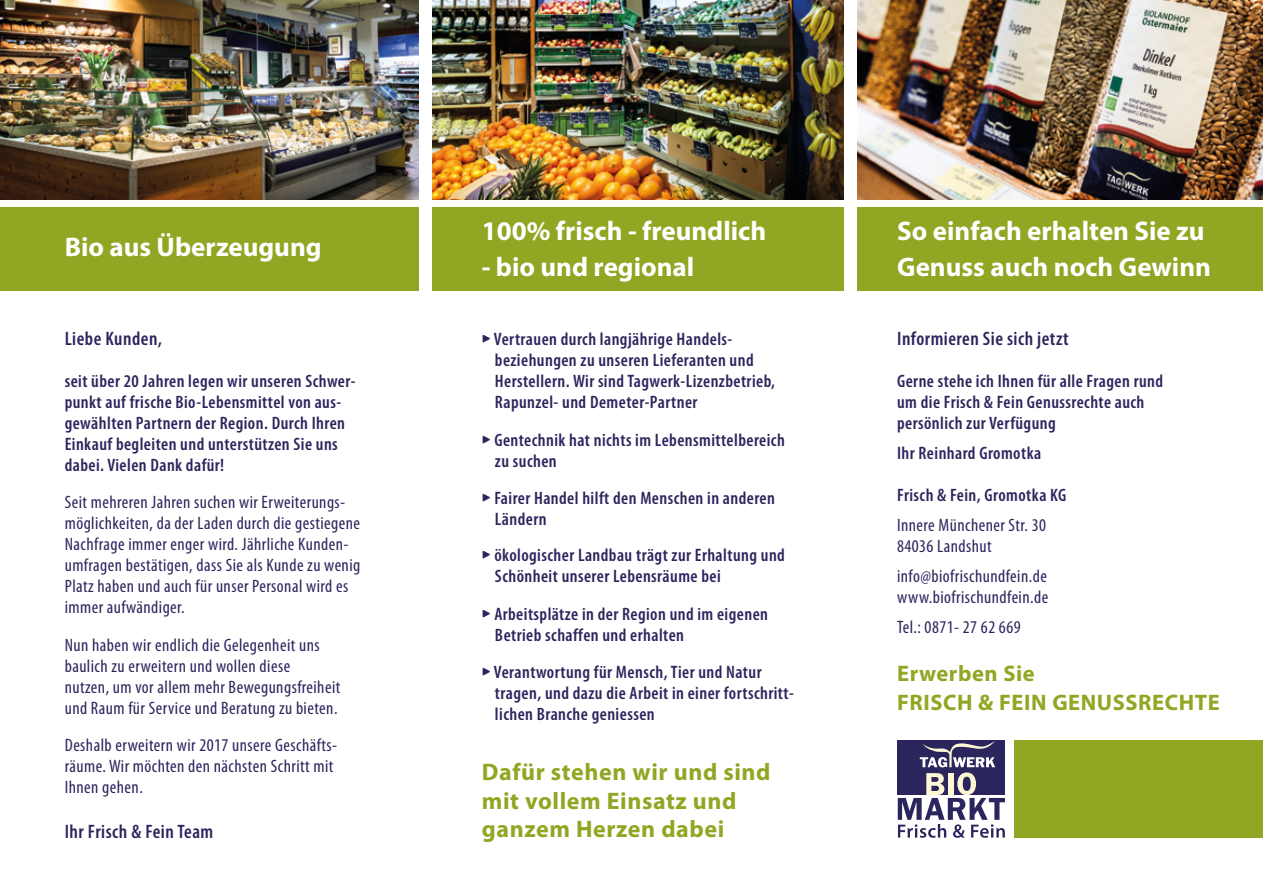
<style>
.page{position:relative;width:1263px;height:893px;background:#fff}
.page>*{position:absolute;margin:0;border:0;box-sizing:border-box;transform-origin:0 0}
.t1{font:700 27px/36px "Myriad Pro";color:#fff}
.t2{font:700 24px/28.5px "Myriad Pro";letter-spacing:.025em;color:#92a623}
.t3{font:700 22.5px/28.5px "Myriad Pro";letter-spacing:.025em;color:#92a623}
.t4{font:600 condensed 19.5px "Myriad Pro";letter-spacing:.025em;color:#2b255d}
.t5{font:600 condensed 18px/21px "Myriad Pro";letter-spacing:.025em;color:#2b255d}
.t6{font:condensed 18px/21px "Myriad Pro";letter-spacing:.025em;color:#2b255d}
.s1{font-family:"Info Text OT";font-stretch:normal}
</style>
<div class="page">
<img style="left:0;top:0;width:419px;height:200px">
<img style="left:432px;top:0;width:412px;height:200px">
<img style="left:857px;top:0;width:406px;height:200px">
<div style="left:0;top:205px;width:1263px;height:85px;background:#92a623"></div>
<div style="left:844px;top:0;width:12px;height:306px;background:#fff"></div>
<div style="left:419px;top:0;width:12px;height:298px;background:#fff"></div>
<div style="left:0;top:200px;width:1263px;height:6px;background:#fff"></div>
<svg style="left:898px;top:741px;width:107px;height:97px"></svg>
<div style="left:1014px;top:740px;width:249px;height:98px;background:#92a623"></div>
<h1 class="t1" style="left:65px;top:228px;width:258px">Bio aus Überzeugung</h1>
<p class="t4" style="left:65px;top:326px;width:99px">Liebe Kunden,</p>
<p class="t5" style="left:65px;top:370px;width:292px">seit über 20 Jahren legen wir unseren Schwer&shy;punkt auf frische Bio-Lebensmittel von aus&shy;gewählten Partnern der Region. Durch Ihren Einkauf begleiten und unterstützen Sie uns dabei. Vielen Dank dafür!</p>
<p class="t6" style="left:65px;top:491px;width:297px">Seit mehreren Jahren suchen wir Erweiterungs&shy;möglichkeiten, da der Laden durch die gestiegene Nachfrage immer enger wird. Jährliche Kunden&shy;umfragen bestätigen, dass Sie als Kunde zu wenig Platz haben und auch für unser Personal wird es immer aufwändiger.</p>
<p class="t6" style="left:65px;top:634px;width:277px">Nun haben wir endlich die Gelegenheit uns baulich zu erweitern und wollen diese<br>nutzen, um vor allem mehr Bewegungsfreiheit und Raum für Service und Beratung zu bieten.</p>
<p class="t6" style="left:65px;top:734px;width:274px">Deshalb erweitern wir 2017 unsere Geschäfts&shy;räume. Wir möchten den nächsten Schritt mit<br>Ihnen gehen.</p>
<p class="t4" style="left:65px;top:820px;width:150px">Ihr Frisch &amp; Fein Team</p>
<h1 class="t1" style="left:482px;top:212px;width:286px">100% frisch - freundlich</h1>
<h1 class="t1" style="left:482px;top:248px;width:214px">- bio und regional</h1>
<p class="t5" style="left:495px;top:328px;width:282px;text-indent:-13px"><span class="s1">‣</span> Vertrauen durch langjährige Handels&shy;beziehungen zu unseren Lieferanten und Herstellern. Wir sind Tagwerk-Lizenzbetrieb, Rapunzel- und Demeter-Partner</p>
<p class="t5" style="left:495px;top:429px;width:291px;text-indent:-13px"><span class="s1">‣</span> Gentechnik hat nichts im Lebensmittelbereich zu suchen</p>
<p class="t5" style="left:495px;top:487px;width:281px;text-indent:-13px"><span class="s1">‣</span> Fairer Handel hilft den Menschen in anderen<br>Ländern</p>
<p class="t5" style="left:495px;top:544px;width:291px;text-indent:-13px"><span class="s1">‣</span> ökologischer Landbau trägt zur Erhaltung und<br>Schönheit unserer Lebensräume bei</p>
<p class="t5" style="left:495px;top:603px;width:275px;text-indent:-13px"><span class="s1">‣</span> Arbeitsplätze in der Region und im eigenen<br>Betrieb schaffen und erhalten</p>
<p class="t5" style="left:495px;top:661px;width:300px;text-indent:-13px"><span class="s1">‣</span> Verantwortung für Mensch, Tier und Natur tragen, und dazu die Arbeit in einer fortschritt&shy;lichen Branche geniessen</p>
<h2 class="t2" style="left:482px;top:757px;width:290px">Dafür stehen wir und sind mit vollem Einsatz und ganzem Herzen dabei</h2>
<h1 class="t1" style="left:897px;top:212px;width:315px">So einfach erhalten Sie zu<br>Genuss auch noch Gewinn</h1>
<p class="t4" style="left:897px;top:327px;width:173px">Informieren Sie sich jetzt</p>
<p class="t5" style="left:897px;top:370px;width:267px">Gerne stehe ich Ihnen für alle Fragen rund um die Frisch &amp; Fein Genussrechte auch persönlich zur Verfügung</p>
<p class="t5" style="left:897px;top:442px;width:146px">Ihr Reinhard Gromotka</p>
<p class="t5" style="left:897px;top:484px;width:171px">Frisch &amp; Fein, Gromotka KG</p>
<p class="t6" style="left:897px;top:514px;width:150px">Innere Münchener Str. 30<br>84036 Landshut</p>
<p class="t6" style="left:897px;top:565px;width:153px">info@biofrischundfein.de www.biofrischundfein.de</p>
<p class="t6" style="left:897px;top:616px;width:125px">Tel.: 0871- 27 62 669</p>
<p class="t3" style="left:897px;top:658px;width:324px">Erwerben Sie<br>FRISCH &amp; FEIN GENUSSRECHTE</p>
</div>
